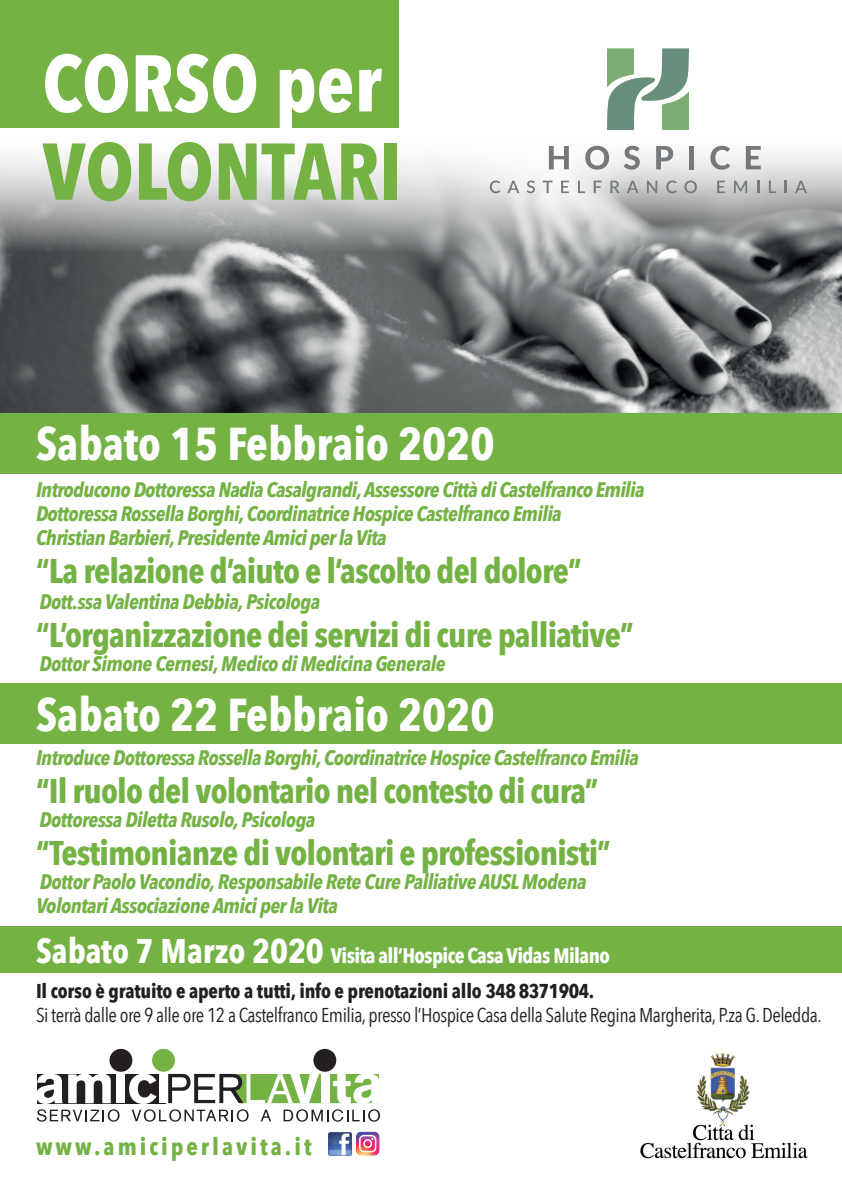
<style>
.page{position:relative;width:842px;height:1191px;background:#fff}
.page>*{position:absolute;margin:0;border:0;box-sizing:border-box;transform-origin:0 0}
.t1{font:700 79.4px "Avenir Next Condensed";color:#73b243}
.t2{font:700 79.4px "Avenir Next Condensed";color:#fff}
.t3{font:700 45.9px "Avenir Next Condensed";color:#fff}
.t4{font:700 34.2px "Avenir Next Condensed";letter-spacing:-.025em;color:#73b243}
.t5{font:700 24px "Avenir Next Condensed";letter-spacing:.125em;color:#73b243}
.t6{font:italic 700 21px/24px "Avenir Next Condensed";letter-spacing:-.03em;color:#73b243}
.t7{font:700 21px "Avenir Next Condensed";letter-spacing:-.03em;color:#fff}
.t8{font:20px "Avenir Next Condensed";letter-spacing:-.025em;color:#231f20}
.t9{font:700 20px "Avenir Next Condensed";letter-spacing:-.01em;color:#231f20}
.s1{font-size:34.2px}
</style>
<div class="page">
<img style="left:640px;top:1053px;width:168px;height:106px">
<img style="left:1px;top:145px;width:841px;height:268px">
<div style="left:0;top:413px;width:842px;height:61px;background:#73b243"></div>
<div style="left:0;top:683px;width:842px;height:60px;background:#73b243"></div>
<div style="left:0;top:926px;width:842px;height:47px;background:#73b243"></div>
<img style="left:328px;top:1132px;width:24px;height:24px">
<img style="left:356px;top:1131px;width:24px;height:24px">
<div style="left:0;top:0;width:399px;height:128px;background:#73b243"></div>
<div style="left:109px;top:1048px;width:23px;height:23px;background:#231f20;border-radius:50%"></div>
<div style="left:313px;top:1048px;width:23px;height:23px;background:#231f20;border-radius:50%"></div>
<div style="left:152px;top:1048px;width:23px;height:23px;background:#73b243;border-radius:50%"></div>
<div style="left:38px;top:1074px;width:128px;height:29px;background:#231f20"></div>
<div style="left:117px;top:1072px;width:8px;height:31px;background:#fff"></div>
<svg style="left:36px;top:1074px;width:84px;height:47px"></svg>
<svg style="left:129px;top:1073px;width:251px;height:48px"></svg>
<svg style="left:549px;top:146px;width:20px;height:23px"></svg>
<svg style="left:585px;top:146px;width:24px;height:24px"></svg>
<svg style="left:624px;top:146px;width:16px;height:24px"></svg>
<svg style="left:656px;top:146px;width:17px;height:23px"></svg>
<div style="left:689px;top:146px;width:5px;height:23px;background:#76797b"></div>
<svg style="left:710px;top:146px;width:20px;height:24px"></svg>
<svg style="left:746px;top:146px;width:15px;height:23px"></svg>
<svg style="left:490px;top:180px;width:10px;height:13px"></svg>
<svg style="left:507px;top:181px;width:12px;height:12px"></svg>
<svg style="left:527px;top:180px;width:8px;height:13px"></svg>
<svg style="left:543px;top:181px;width:9px;height:12px"></svg>
<svg style="left:561px;top:181px;width:8px;height:12px"></svg>
<svg style="left:578px;top:181px;width:7px;height:12px"></svg>
<svg style="left:594px;top:181px;width:7px;height:12px"></svg>
<svg style="left:610px;top:181px;width:10px;height:12px"></svg>
<svg style="left:627px;top:181px;width:12px;height:12px"></svg>
<svg style="left:647px;top:181px;width:10px;height:12px"></svg>
<svg style="left:666px;top:180px;width:11px;height:13px"></svg>
<svg style="left:684px;top:180px;width:13px;height:13px"></svg>
<svg style="left:717px;top:181px;width:8px;height:12px"></svg>
<svg style="left:734px;top:181px;width:13px;height:12px"></svg>
<svg style="left:757px;top:181px;width:2px;height:12px"></svg>
<svg style="left:769px;top:181px;width:7px;height:12px"></svg>
<svg style="left:785px;top:181px;width:2px;height:12px"></svg>
<svg style="left:795px;top:181px;width:12px;height:12px"></svg>
<svg style="left:607px;top:48px;width:82px;height:82px"></svg>
<h1 class="t2" style="left:42px;top:35px;width:341px">CORSO per</h1>
<h1 class="t1" style="left:42px;top:123px;width:361px">VOLONTARI</h1>
<h2 class="t3" style="left:36px;top:416px;width:460px">Sabato 15 Febbraio 2020</h2>
<p class="t6" style="left:36px;top:478px;width:610px">Introducono Dottoressa Nadia Casalgrandi, Assessore Città di Castelfranco Emilia<br>Dottoressa Rossella Borghi, Coordinatrice Hospice Castelfranco Emilia<br>Christian Barbieri, Presidente Amici per la Vita</p>
<h3 class="t4" style="left:36px;top:550px;width:547px">“La relazione d’aiuto e l’ascolto del dolore”</h3>
<p class="t6" style="left:40px;top:589px;width:282px">Dott.ssa Valentina Debbia, Psicologa</p>
<h3 class="t4" style="left:36px;top:613px;width:599px">“L’organizzazione dei servizi di cure palliative”</h3>
<p class="t6" style="left:40px;top:651px;width:407px">Dottor Simone Cernesi, Medico di Medicina Generale</p>
<h2 class="t3" style="left:36px;top:686px;width:460px">Sabato 22 Febbraio 2020</h2>
<p class="t6" style="left:36px;top:746px;width:604px">Introduce Dottoressa Rossella Borghi, Coordinatrice Hospice Castelfranco Emilia</p>
<h3 class="t4" style="left:36px;top:770px;width:564px">“Il ruolo del volontario nel contesto di cura”</h3>
<p class="t6" style="left:40px;top:808px;width:277px">Dottoressa Diletta Rusolo, Psicologa</p>
<h3 class="t4" style="left:36px;top:832px;width:576px">“Testimonianze di volontari e professionisti”</h3>
<p class="t6" style="left:36px;top:870px;width:552px">Dottor Paolo Vacondio, Responsabile Rete Cure Palliative AUSL Modena<br>Volontari Associazione Amici per la Vita</p>
<p class="t7" style="left:36px;top:942px;width:575px"><span class="s1">Sabato 7 Marzo 2020</span> Visita all’Hospice Casa Vidas Milano</p>
<p class="t9" style="left:36px;top:978px;width:560px">Il corso è gratuito e aperto a tutti, info e prenotazioni allo 348 8371904.</p>
<p class="t8" style="left:36px;top:997px;width:787px">Si terrà dalle ore 9 alle ore 12 a Castelfranco Emilia, presso l’Hospice Casa della Salute Regina Margherita, P.za G. Deledda.</p>
<p class="t5" style="left:36px;top:1132px;width:277px">www.amiciperlavita.it</p>
</div>
